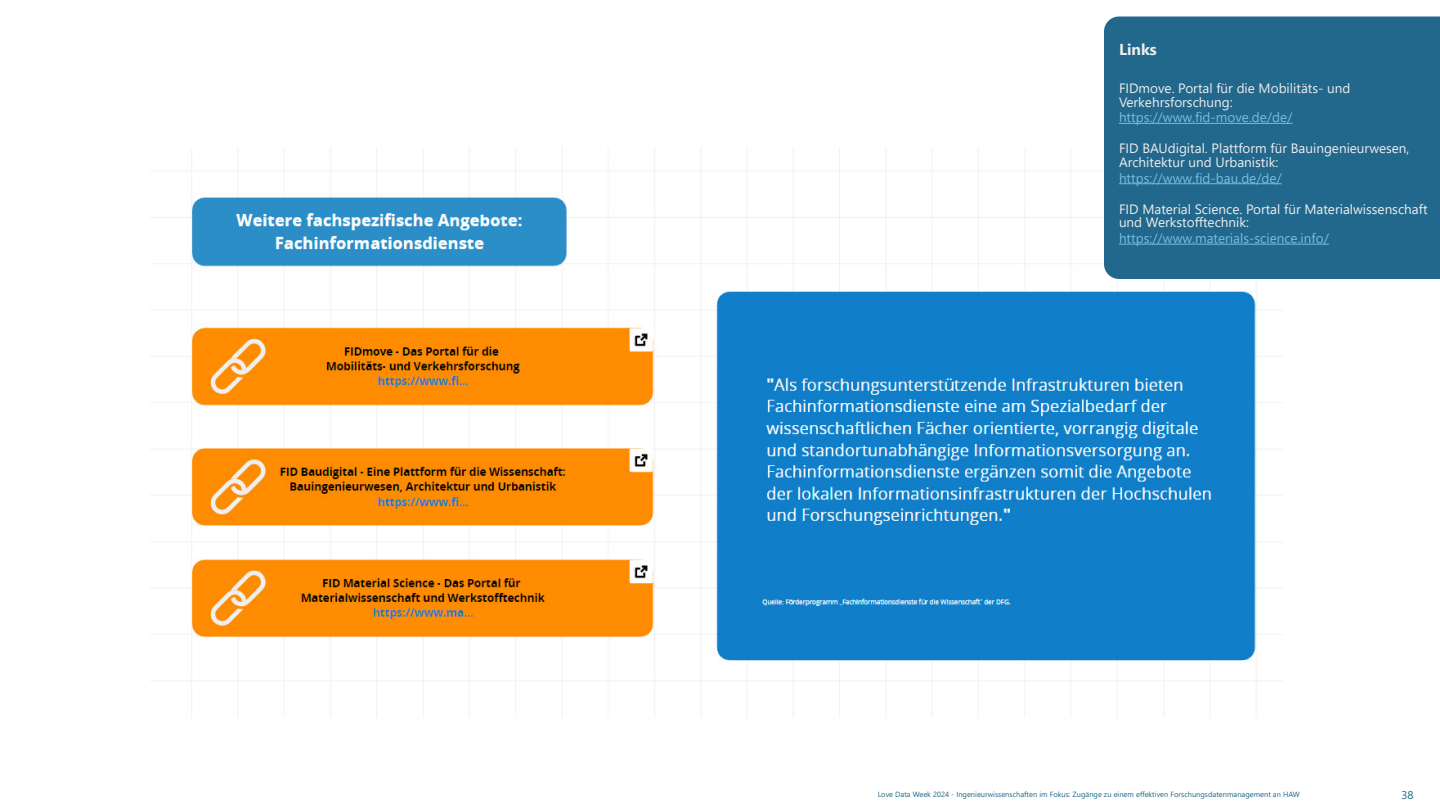
<style>
.page{position:relative;width:1440px;height:810px;background:#fff}
.page>*{position:absolute;margin:0;border:0;box-sizing:border-box;transform-origin:0 0}
.t1{font:700 15.75px "Segoe UI";color:#edeeed}
.t2{font:13.5px/13.5px "Segoe UI";color:#edeeed}
.t3{font:13.5px "Segoe UI";color:#75bee4}
.t4{font:11.25px "Segoe UI";color:#21668a}
.t5{font:7.5px "Segoe UI";color:#21668a}
</style>
<div class="page">
<img style="left:150px;top:148px;width:1132px;height:570px">
<div style="left:1104px;top:16px;width:336px;height:263px;background:#22678c"></div>
<hr style="left:1119px;top:123px;width:173px;height:1px;background:#75bee4">
<hr style="left:1119px;top:183px;width:163px;height:1px;background:#75bee4">
<hr style="left:1119px;top:244px;width:210px;height:1px;background:#75bee4">
<p class="t1" style="left:1119px;top:34px;width:39px">Links</p>
<p class="t2" style="left:1119px;top:80px;width:233px">FIDmove. Portal für die Mobilitäts- und<br>Verkehrsforschung:</p>
<p class="t3" style="left:1119px;top:105px;width:175px">https://www.fid-move.de/de/</p>
<p class="t2" style="left:1119px;top:141px;width:292px">FID BAUdigital. Plattform für Bauingenieurwesen,<br>Architektur und Urbanistik:</p>
<p class="t3" style="left:1119px;top:165px;width:164px">https://www.fid-bau.de/de/</p>
<p class="t2" style="left:1119px;top:201px;width:310px">FID Material Science. Portal für Materialwissenschaft und Werkstofftechnik:</p>
<p class="t3" style="left:1119px;top:225px;width:211px">https://www.materials-science.info/</p>
<p class="t5" style="left:878px;top:788px;width:423px">Love Data Week 2024 - Ingenieurwissenschaften im Fokus: Zugänge zu einem effektiven Forschungsdatenmanagement an HAW</p>
<p class="t4" style="left:1401px;top:784px;width:14px">38</p>
</div>
